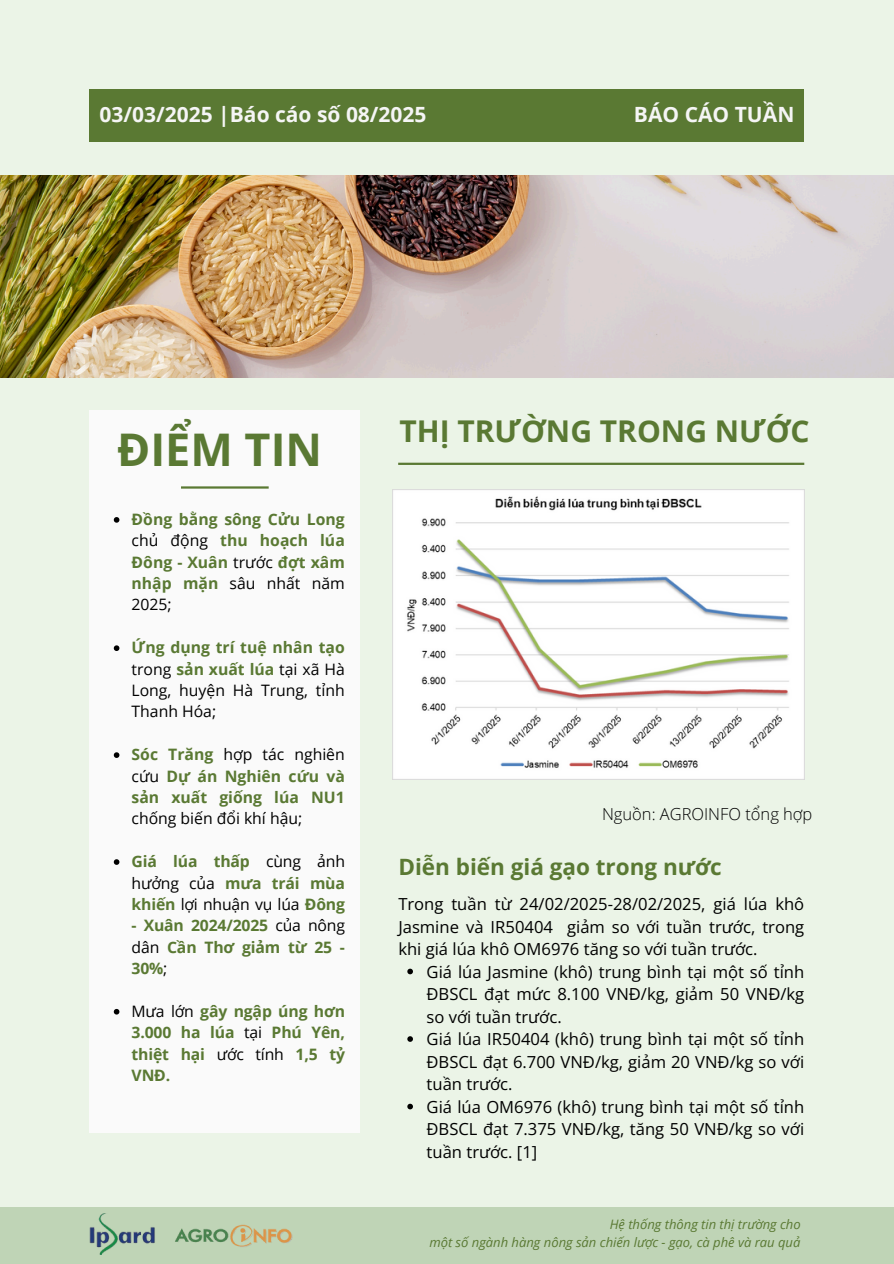
<style>
.page{position:relative;width:894px;height:1264px;background:#fff}
.page>*{position:absolute;margin:0;border:0;box-sizing:border-box;transform-origin:0 0}
.t1{font:700 45px "Open Sans";color:#5a7933}
.t2{font:700 30px "Open Sans";color:#5a7933}
.t3{font:700 22.5px "Open Sans";color:#5a7933}
.t4{font:700 21px "Open Sans";color:#f5f5f5}
.t5{font:16.65px/22.5px "Open Sans";color:#000;text-align:justify}
.t6{font:300 16.5px "Open Sans";color:#000}
.t7{font:700 15.75px/21.3px "Open Sans";letter-spacing:-.01em;color:#5a7933;text-align:justify}
.t8{font:15.75px/21.3px "Open Sans";color:#000;text-align:justify}
.t9{font:italic 13.05px "Open Sans";color:#5a7933}
.s1{font-weight:400;color:#000}
.s2{font-weight:700;color:#5a7933}
</style>
<div class="page">
<div style="left:0;top:0;width:893px;height:1263px;background:#ebf4e7"></div>
<img style="left:0;top:176px;width:893px;height:201px">
<div style="left:89px;top:410px;width:271px;height:723px;background:#fafafa"></div>
<hr style="left:181px;top:486px;width:87px;height:2px;background:#5a7933">
<hr style="left:398px;top:462px;width:406px;height:3px;background:#5a7933">
<div style="left:89px;top:89px;width:715px;height:53px;background:#5a7933"></div>
<div style="left:0;top:1207px;width:893px;height:56px;background:#bfd4b6"></div>
<img style="left:89px;top:1213px;width:66px;height:41px">
<img style="left:175px;top:1224px;width:118px;height:23px">
<svg style="left:407px;top:968px;width:6px;height:6px"></svg>
<svg style="left:407px;top:1036px;width:6px;height:5px"></svg>
<svg style="left:407px;top:1103px;width:6px;height:6px"></svg>
<img style="left:392px;top:489px;width:412px;height:290px">
<svg style="left:114px;top:517px;width:5px;height:5px"></svg>
<svg style="left:114px;top:645px;width:5px;height:6px"></svg>
<svg style="left:114px;top:752px;width:5px;height:6px"></svg>
<svg style="left:114px;top:859px;width:5px;height:5px"></svg>
<svg style="left:114px;top:1008px;width:5px;height:6px"></svg>
<h4 class="t4" style="left:99px;top:100px;width:328px">03/03/2025 |Báo cáo số 08/2025</h4>
<h3 class="t4" style="left:633px;top:100px;width:162px">BÁO CÁO TUẦN</h3>
<p class="t1" style="left:117px;top:418px;width:206px">ĐIỂM TIN</p>
<h2 class="t7" style="left:131px;top:508px;width:215px">Đồng bằng sông Cửu Long <span class="s1">chủ động</span> thu hoạch lúa Đông - Xuân <span class="s1">trước</span> đợt xâm nhập mặn <span class="s1">sâu nhất năm 2025;</span></h2>
<p class="t8" style="left:131px;top:636px;width:215px"><span class="s2">Ứng dụng trí tuệ nhân tạo </span>trong <span class="s2">sản xuất lúa</span> tại xã Hà Long, huyện Hà Trung, tỉnh Thanh Hóa;</p>
<p class="t7" style="left:131px;top:743px;width:215px">Sóc Trăng <span class="s1">hợp tác nghiên cứu</span> Dự án Nghiên cứu và sản xuất giống lúa NU1 <span class="s1">chống biến đổi khí hậu;</span></p>
<p class="t7" style="left:131px;top:850px;width:215px">Giá lúa thấp <span class="s1">cùng ảnh hưởng của</span> mưa trái mùa khiến <span class="s1">lợi nhuận vụ lúa</span> Đông</p>
<p class="t7" style="left:131px;top:914px;width:215px">- Xuân 2024/2025 <span class="s1">của nông dân</span> Cần Thơ giảm từ 25 - 30%<span class="s1">;</span></p>
<h4 class="t7" style="left:131px;top:1000px;width:215px"><span class="s1">Mưa lớn</span> gây ngập úng hơn 3.000 ha lúa <span class="s1">tại</span> Phú Yên, thiệt hại <span class="s1">ước tính</span> 1,5 tỷ VNĐ.</h4>
<h5 class="t2" style="left:399px;top:409px;width:412px">THỊ TRƯỜNG TRONG NƯỚC</h5>
<p class="t6" style="left:602px;top:802px;width:212px">Nguồn: AGROINFO tổng hợp</p>
<p class="t3" style="left:398px;top:850px;width:325px">Diễn biến giá gạo trong nước</p>
<p class="t5" style="left:398px;top:892px;width:407px">Trong tuần từ 24/02/2025-28/02/2025, giá lúa khô Jasmine và IR50404 giảm so với tuần trước, trong khi giá lúa khô OM6976 tăng so với tuần trước.</p>
<p class="t5" style="left:426px;top:960px;width:379px">Giá lúa Jasmine (khô) trung bình tại một số tỉnh ĐBSCL đạt mức 8.100 VNĐ/kg, giảm 50 VNĐ/kg so với tuần trước.</p>
<p class="t5" style="left:426px;top:1027px;width:379px">Giá lúa IR50404 (khô) trung bình tại một số tỉnh ĐBSCL đạt 6.700 VNĐ/kg, giảm 20 VNĐ/kg so với tuần trước.</p>
<p class="t5" style="left:426px;top:1095px;width:379px">Giá lúa OM6976 (khô) trung bình tại một số tỉnh ĐBSCL đạt 7.375 VNĐ/kg, tăng 50 VNĐ/kg so với tuần trước. [1]</p>
<p class="t9" style="left:609px;top:1215px;width:192px">Hệ thống thông tin thị trường cho</p>
<h1 class="t9" style="left:429px;top:1232px;width:372px">một số ngành hàng nông sản chiến lược - gạo, cà phê và rau quả</h1>
</div>
